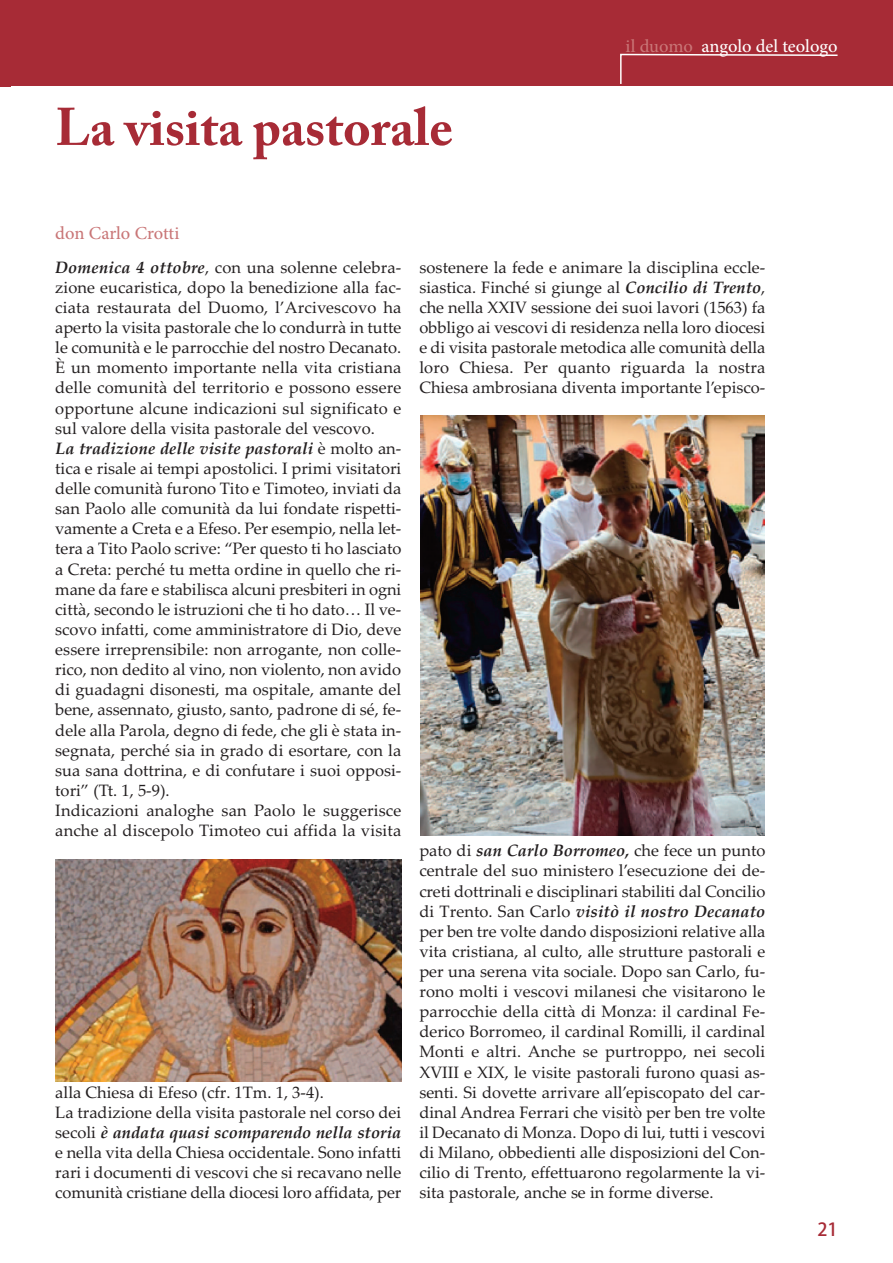
<style>
.page{position:relative;width:893px;height:1263px;background:#fff}
.page>*{position:absolute;margin:0;border:0;box-sizing:border-box;transform-origin:0 0}
.t1{font:700 52.5px "Adobe Caslon Pro";color:#a72b36}
.t2{font:18px "Adobe Hebrew";letter-spacing:-.005em;color:#fff}
.t3{font:18px "Adobe Hebrew";letter-spacing:-.005em;color:#c97677}
.t4{font:18px "Adobe Heiti Std";color:#a72b36}
.t5{font:16.5px/20.1px "Palatino Linotype";color:#231f20}
.s1{color:#c97677}
.s2{font-weight:700;font-style:italic}
</style>
<div class="page">
<div style="left:1px;top:0;width:892px;height:86px;background:#a72b36"></div>
<svg style="left:620px;top:53px;width:218px;height:31px"></svg>
<img style="left:421px;top:416px;width:343px;height:419px">
<div style="left:0;top:0;width:10px;height:87px;background:#a72b36"></div>
<img style="left:56px;top:860px;width:345px;height:221px">
<h1 class="t1" style="left:55px;top:106px;width:399px">La visita pastorale</h1>
<p class="t3" style="left:55px;top:227px;width:126px">don Carlo Crotti</p>
<p class="t2" style="left:626px;top:39px;width:213px"><span class="s1">il duomo</span> angolo del teologo</p>
<p class="t5" style="left:55px;top:257px;width:348px"><span class="s2">Domenica 4 ottobre</span>, con una solenne celebra&shy;zione eucaristica, dopo la benedizione alla fac&shy;ciata restaurata del Duomo, l’Arcivescovo ha aperto la visita pastorale che lo condurrà in tutte le comunità e le parrocchie del nostro Decanato.<br>È un momento importante nella vita cristiana delle comunità del territorio e possono essere opportune alcune indicazioni sul significato e sul valore della visita pastorale del vescovo.<br><span class="s2">La tradizione delle visite pastorali</span> è molto an&shy;tica e risale ai tempi apostolici. I primi visitatori delle comunità furono Tito e Timoteo, inviati da san Paolo alle comunità da lui fondate rispetti&shy;vamente a Creta e a Efeso. Per esempio, nella let&shy;tera a Tito Paolo scrive: “Per questo ti ho lasciato a Creta: perché tu metta ordine in quello che ri&shy;mane da fare e stabilisca alcuni presbiteri in ogni città, secondo le istruzioni che ti ho dato… Il ve&shy;scovo infatti, come amministratore di Dio, deve essere irreprensibile: non arrogante, non colle&shy;rico, non dedito al vino, non violento, non avido di guadagni disonesti, ma ospitale, amante del bene, assennato, giusto, santo, padrone di sé, fe&shy;dele alla Parola, degno di fede, che gli è stata in&shy;segnata, perché sia in grado di esortare, con la sua sana dottrina, e di confutare i suoi opposi&shy;tori” (Tt. 1, 5-9).<br>Indicazioni analoghe san Paolo le suggerisce anche al discepolo Timoteo cui affida la visita</p>
<p class="t5" style="left:55px;top:1082px;width:348px">alla Chiesa di Efeso (cfr. 1Tm. 1, 3-4).<br>La tradizione della visita pastorale nel corso dei secoli <span class="s2">è andata quasi scomparendo nella storia </span>e nella vita della Chiesa occidentale. Sono infatti rari i documenti di vescovi che si recavano nelle comunità cristiane della diocesi loro affidata, per</p>
<p class="t5" style="left:419px;top:257px;width:348px;text-align:justify">sostenere la fede e animare la disciplina eccle&shy;siastica. Finché si giunge al <span class="s2">Concilio di Trento</span>, che nella XXIV sessione dei suoi lavori (1563) fa obbligo ai vescovi di residenza nella loro diocesi e di visita pastorale metodica alle comunità della loro Chiesa. Per quanto riguarda la nostra Chiesa ambrosiana diventa importante l’episco-</p>
<p class="t5" style="left:419px;top:840px;width:348px;text-align:justify">pato di <span class="s2">san Carlo Borromeo,</span> che fece un punto centrale del suo ministero l’esecuzione dei de&shy;creti dottrinali e disciplinari stabiliti dal Concilio di Trento. San Carlo <span class="s2">visitò il nostro Decanato </span>per ben tre volte dando disposizioni relative alla vita cristiana, al culto, alle strutture pastorali e per una serena vita sociale. Dopo san Carlo, fu&shy;rono molti i vescovi milanesi che visitarono le parrocchie della città di Monza: il cardinal Fe&shy;derico Borromeo, il cardinal Romilli, il cardinal Monti e altri. Anche se purtroppo, nei secoli XVIII e XIX, le visite pastorali furono quasi as&shy;senti. Si dovette arrivare all’episcopato del car&shy;dinal Andrea Ferrari che visitò per ben tre volte il Decanato di Monza. Dopo di lui, tutti i vescovi di Milano, obbedienti alle disposizioni del Con&shy;cilio di Trento, effettuarono regolarmente la vi&shy;sita pastorale, anche se in forme diverse.</p>
<p class="t4" style="left:817px;top:1219px;width:22px">21</p>
</div>
